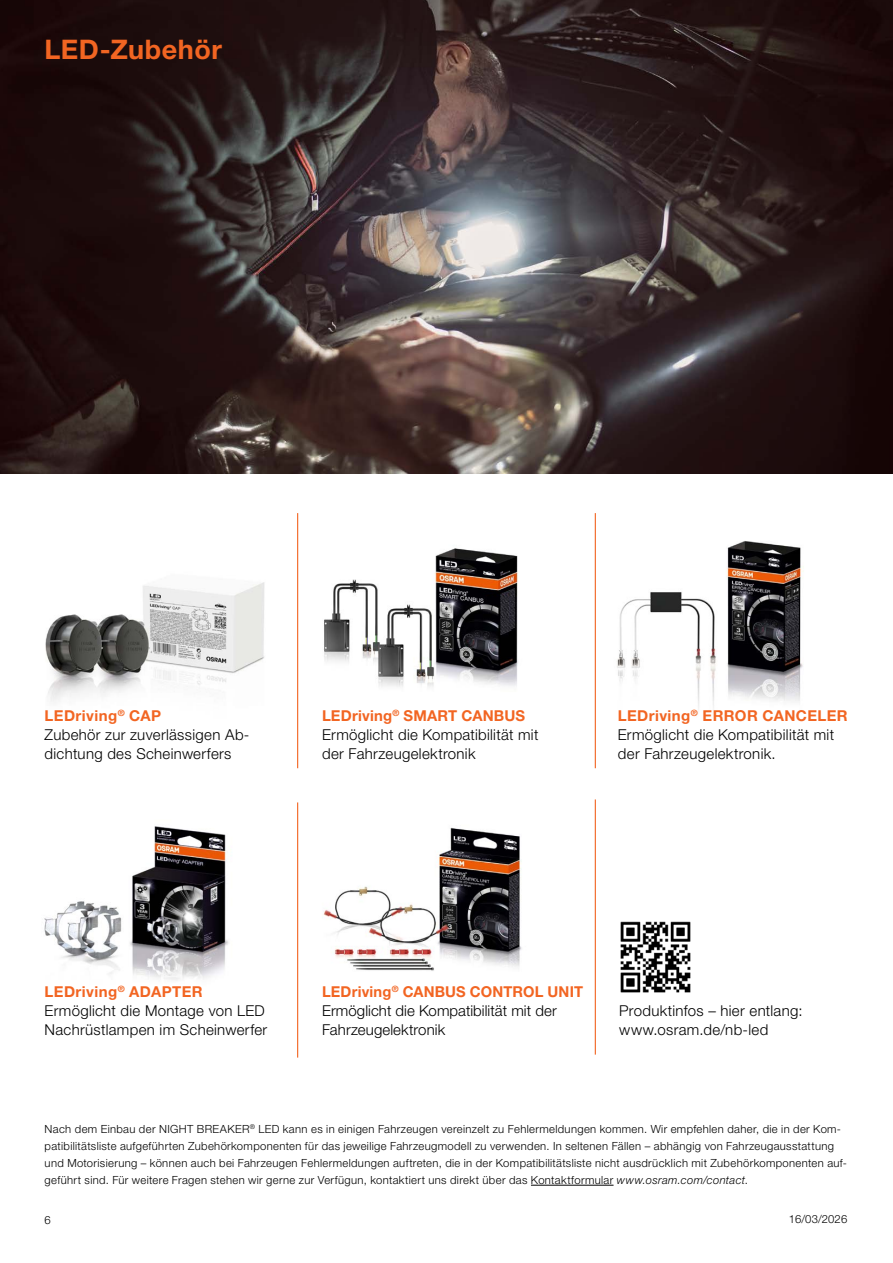
<style>
.page{position:relative;width:893px;height:1263px;background:#fff}
.page>*{position:absolute;margin:0;border:0;box-sizing:border-box;transform-origin:0 0}
.A4_Cover_Headline_27{font:700 27px "Helvetica Neue LT Pro";letter-spacing:.02em;color:#f26522}
.A4_Copy_Bullets_9{font:300 15px/18.8px "Helvetica Neue LT Pro";letter-spacing:.02em;color:#000}
.A4_Copy_Bullets_9-2{font:700 15px "Helvetica Neue LT Pro";letter-spacing:.015em;color:#f26522}
.A4_Cover_Headline_27-2{font:300 15px "Helvetica Neue LT Pro";letter-spacing:.025em;color:#000}
.A4_Footnote_7_5{font:300 11.25px/17px "Helvetica Neue LT Pro";letter-spacing:.03em;color:#000}
.s1{font-style:italic}
</style>
<div class="page">
<img style="left:45px;top:582px;width:220px;height:120px">
<img style="left:594px;top:521px;width:210px;height:245px">
<img style="left:297px;top:513px;width:221px;height:256px">
<img style="left:298px;top:802px;width:224px;height:251px">
<img style="left:44px;top:826px;width:185px;height:155px">
<img style="left:0;top:0;width:893px;height:474px">
<hr style="left:531px;top:1185px;width:82px;height:1px;background:#000">
<hr style="left:297px;top:802px;width:1px;height:255px;background:#f26522">
<img style="left:620px;top:921px;width:71px;height:72px">
<hr style="left:297px;top:513px;width:1px;height:255px;background:#f26522">
<hr style="left:595px;top:513px;width:1px;height:255px;background:#f26522">
<hr style="left:595px;top:799px;width:1px;height:255px;background:#f26522">
<p class="A4_Cover_Headline_27" style="left:45px;top:32px;width:179px">LED-Zubehör</p>
<p class="A4_Copy_Bullets_9-2" style="left:45px;top:706px;width:118px">LEDriving<sup>®</sup> CAP</p>
<p class="A4_Copy_Bullets_9" style="left:45px;top:725px;width:206px">Zubehör zur zuverlässigen Ab&shy;dichtung des Scheinwerfers</p>
<p class="A4_Copy_Bullets_9-2" style="left:322px;top:706px;width:205px">LEDriving<sup>®</sup> SMART CANBUS</p>
<p class="A4_Copy_Bullets_9" style="left:322px;top:725px;width:218px">Ermöglicht die Kompatibilität mit der Fahrzeugelektronik</p>
<p class="A4_Copy_Bullets_9-2" style="left:618px;top:706px;width:231px">LEDriving<sup>®</sup> ERROR CANCELER</p>
<p class="A4_Copy_Bullets_9" style="left:618px;top:725px;width:218px">Ermöglicht die Kompatibilität mit der Fahrzeugelektronik.</p>
<p class="A4_Copy_Bullets_9-2" style="left:45px;top:982px;width:160px">LEDriving<sup>®</sup> ADAPTER</p>
<p class="A4_Copy_Bullets_9" style="left:45px;top:1001px;width:224px">Ermöglicht die Montage von LED<br>Nachrüstlampen im Scheinwerfer</p>
<p class="A4_Copy_Bullets_9-2" style="left:322px;top:982px;width:262px">LEDriving<sup>®</sup> CANBUS CONTROL UNIT</p>
<p class="A4_Copy_Bullets_9" style="left:322px;top:1001px;width:236px">Ermöglicht die Kompatibilität mit der</p>
<p class="A4_Copy_Bullets_9" style="left:322px;top:1020px;width:125px">Fahrzeugelektronik</p>
<p class="A4_Copy_Bullets_9" style="left:619px;top:1001px;width:185px">Produktinfos – hier entlang:</p>
<p class="A4_Cover_Headline_27-2" style="left:619px;top:1020px;width:151px">www.osram.de/nb-led</p>
<p class="A4_Footnote_7_5" style="left:45px;top:1120px;width:804px">Nach dem Einbau der NIGHT BREAKER<sup>®</sup> LED kann es in einigen Fahrzeugen vereinzelt zu Fehlermeldungen kommen. Wir empfehlen daher, die in der Kom&shy;patibilitätsliste aufgeführten Zubehörkomponenten für das jeweilige Fahrzeugmodell zu verwenden. In seltenen Fällen – abhängig von Fahrzeugausstattung und Motorisierung – können auch bei Fahrzeugen Fehlermeldungen auftreten, die in der Kompatibilitätsliste nicht ausdrücklich mit Zubehörkomponenten auf&shy;geführt sind. Für weitere Fragen stehen wir gerne zur Verfügun, kontaktiert uns direkt über das Kontaktformular <span class="s1">www.osram.com/contact</span>.</p>
<p class="A4_Footnote_7_5" style="left:45px;top:1211px;width:8px">6</p>
<p class="A4_Footnote_7_5" style="left:789px;top:1210px;width:60px">16/03/2026</p>
</div>
